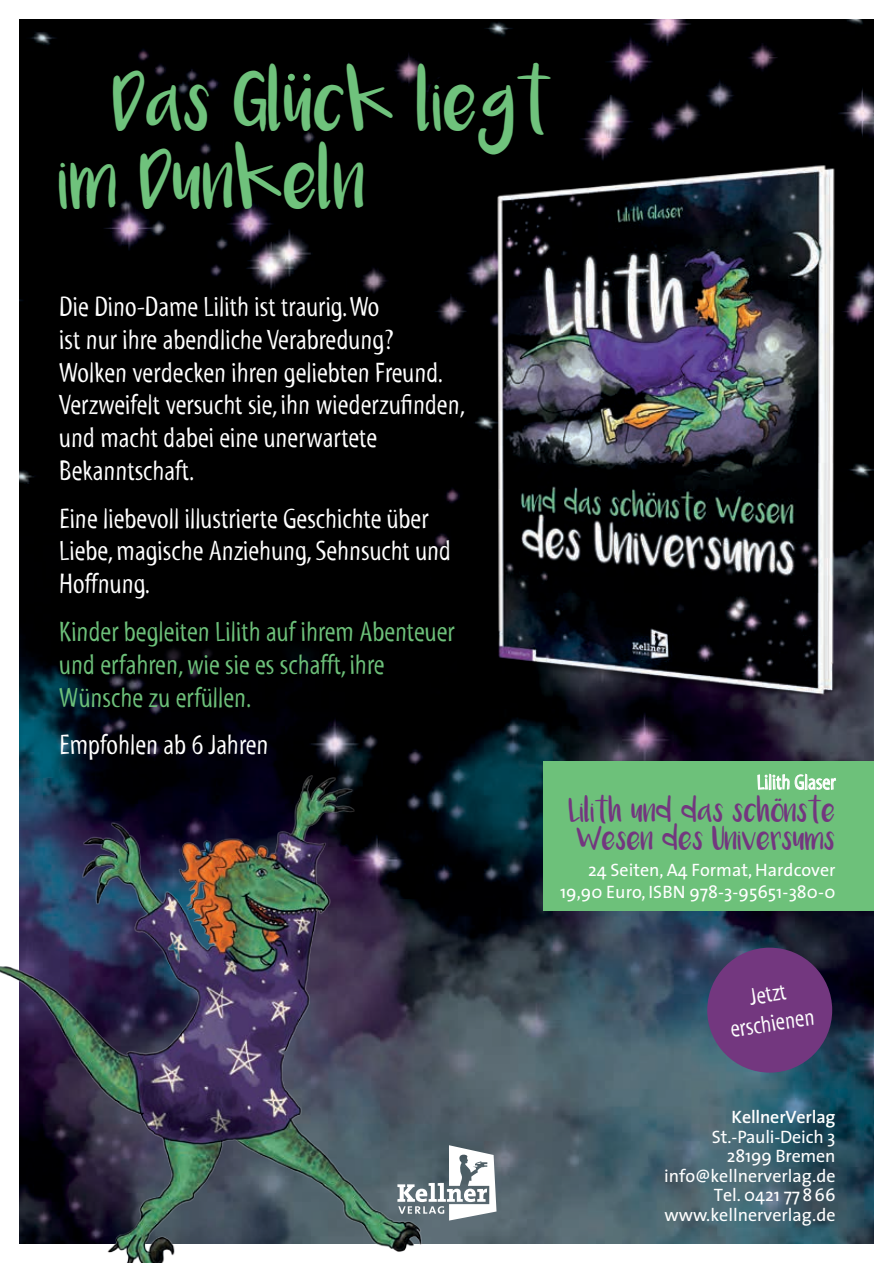
<style>
.page{position:relative;width:893px;height:1263px;background:#fff}
.page>*{position:absolute;margin:0;border:0;box-sizing:border-box;transform-origin:0 0}
.t1{font:45px/78px "Luna";color:#6fc27c}
.t2{font:28.5px/32.7px "Myriad Tilt";color:#fff}
.t3{font:28.5px/32.7px "Myriad Tilt";color:#6dc17a}
.t4{font:24.45px/29.4px "Myriad Tilt";color:#fff;text-align:center}
.t5{font:21px "Myriad Tilt";color:#fff}
.t6{font:18px/19.5px "The Sans";color:#fff;text-align:right}
.t7{font:18px/28.5px "Luna";color:#73377f;text-align:center}
.t8{font:600 18px "The Sans";letter-spacing:-.01em;color:#fff}
</style>
<div class="page">
<img style="left:19px;top:19px;width:855px;height:1225px">
<div style="left:543px;top:761px;width:331px;height:149px;background:#6dc17a"></div>
<svg style="left:757px;top:715px;width:79px;height:75px"></svg>
<div style="left:68px;top:295px;width:361px;height:417px;background:#000"></div>
<img style="left:470px;top:163px;width:404px;height:549px">
<div style="left:707px;top:948px;width:125px;height:124px;background:#73377f;border-radius:50%"></div>
<svg style="left:454px;top:1145px;width:42px;height:75px"></svg>
<div style="left:244px;top:68px;width:67px;height:67px;background:#000;border-radius:50%"></div>
<div style="left:135px;top:163px;width:37px;height:37px;background:#000;border-radius:50%"></div>
<div style="left:237px;top:149px;width:37px;height:37px;background:#000;border-radius:50%"></div>
<div style="left:428px;top:77px;width:37px;height:37px;background:#000;border-radius:50%"></div>
<div style="left:186px;top:156px;width:37px;height:37px;background:#000;border-radius:50%"></div>
<div style="left:288px;top:74px;width:7px;height:7px;background:#6fc27c;border-radius:50%"></div>
<div style="left:303px;top:74px;width:7px;height:7px;background:#6fc27c;border-radius:50%"></div>
<img style="left:0;top:761px;width:454px;height:502px">
<h1 class="t1" style="left:59px;top:77px;width:493px;text-indent:54px">Das Gluck liegt im Dunkeln</h1>
<p class="t2" style="left:59px;top:291px;width:407px">Die Dino-Dame Lilith ist traurig. Wo<br>ist nur ihre abendliche Verabredung?<br>Wolken verdecken ihren geliebten Freund.<br>Verzweifelt versucht sie, ihn wiederzufinden, und macht dabei eine unerwartete Bekanntschaft.</p>
<p class="t2" style="left:59px;top:502px;width:393px">Eine liebevoll illustrierte Geschichte über<br>Liebe, magische Anziehung, Sehnsucht und<br>Hoffnung.</p>
<p class="t3" style="left:59px;top:616px;width:397px">Kinder begleiten Lilith auf ihrem Abenteuer und erfahren, wie sie es schafft, ihre<br>Wünsche zu erfüllen.</p>
<p class="t2" style="left:59px;top:729px;width:211px">Empfohlen ab 6 Jahren</p>
<p class="t5" style="left:757px;top:771px;width:80px">Lilith Glaser</p>
<p class="t7" style="left:569px;top:801px;width:268px">Lilith und das schonste<br>Wesen des Universums</p>
<p class="t6" style="left:560px;top:859px;width:277px;line-height:21.6px">24 Seiten, A4 Format, Hardcover<br>19,90 Euro, ISBN 978-3-95651-380-0</p>
<p class="t7" style="left:775px;top:780px;width:8px">..</p>
<p class="t4" style="left:724px;top:986px;width:86px;rotate:-9deg">Jetzt erschienen</p>
<p class="t8" style="left:732px;top:1102px;width:105px">KellnerVerlag</p>
<p class="t6" style="left:664px;top:1126px;width:173px">St.-Pauli-Deich 3<br>28199 Bremen info@kellnerverlag.de<br>Tel. 0421 77866 www.kellnerverlag.de</p>
</div>
